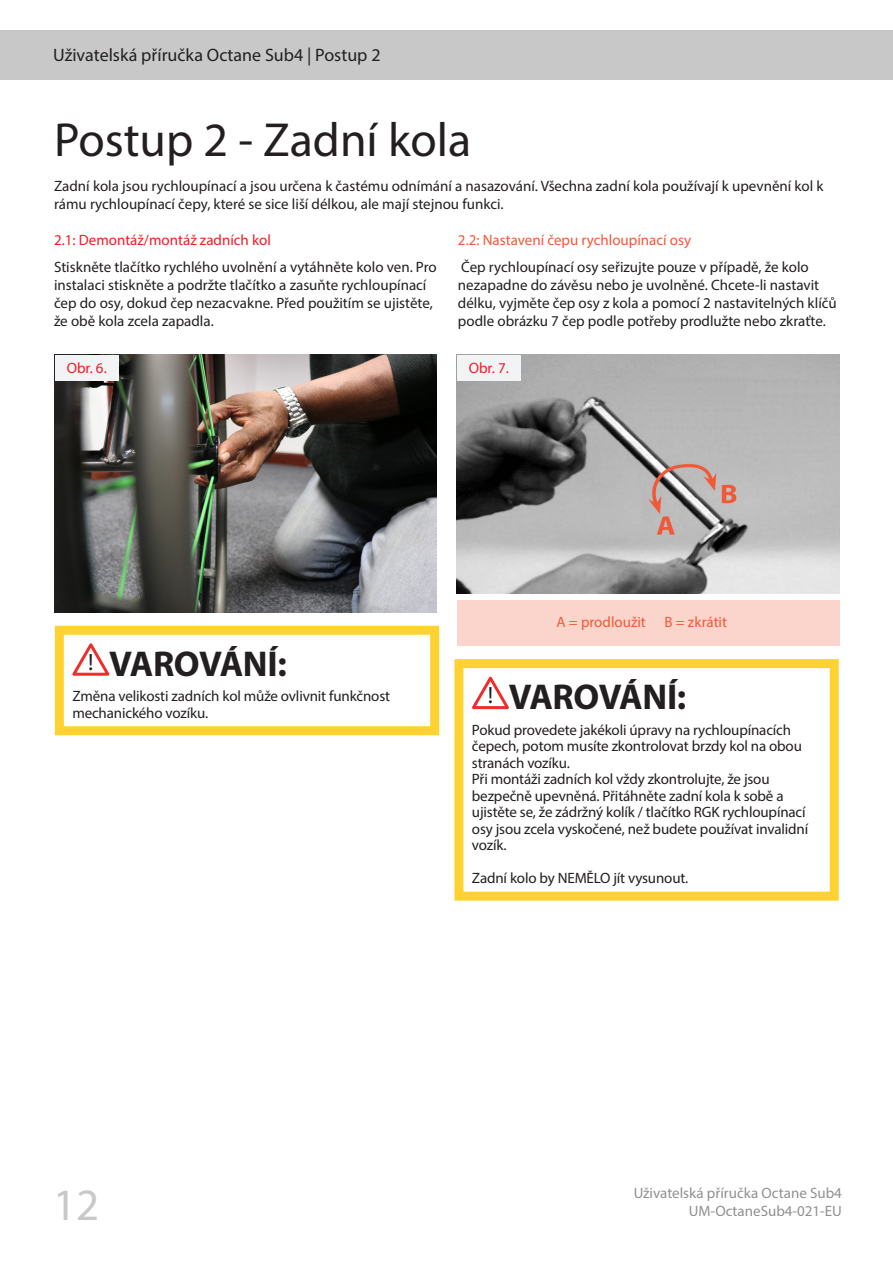
<style>
.page{position:relative;width:893px;height:1263px;background:#fff}
.page>*{position:absolute;margin:0;border:0;box-sizing:border-box;transform-origin:0 0}
.Heading_1{font:48px "Myriad Pro";color:#231f20}
.t1{font:45px "Myriad Pro";color:#c8c8c8}
.Box_Heading{font:700 36px "Myriad Pro";letter-spacing:-.015em;color:#231f20}
.t2{font:18px "Myriad Pro";color:#231f20}
.Box_Text_10_11{font:15px/18px "Myriad Pro";color:#231f20}
.Internal_Heading_-_RED{font:15px "Myriad Pro";color:#f05937}
.Internal_Heading_-_RED-2{font:15px "Myriad Pro";color:#ee1d23}
.Image_no{font:15px "Myriad Pro";color:#ee1d23}
</style>
<div class="page">
<div style="left:0;top:31px;width:893px;height:49px;background:#c8c8c8"></div>
<svg style="left:72px;top:643px;width:38px;height:33px"></svg>
<div style="left:55px;top:626px;width:384px;height:109px;border:9px solid #ffd231"></div>
<svg style="left:472px;top:676px;width:37px;height:34px"></svg>
<div style="left:454px;top:659px;width:385px;height:242px;border:9px solid #ffd231"></div>
<img style="left:54px;top:355px;width:383px;height:257px">
<div style="left:55px;top:355px;width:64px;height:25px;background:#f2f3f4"></div>
<div style="left:457px;top:600px;width:383px;height:46px;background:#fbd4cb"></div>
<img style="left:457px;top:355px;width:383px;height:238px">
<div style="left:457px;top:355px;width:64px;height:25px;background:#f2f3f4"></div>
<p class="t2" style="left:53px;top:44px;width:329px">Uživatelská příručka Octane Sub4 | Postup 2</p>
<p class="Heading_1" style="left:54px;top:110px;width:419px">Postup 2 - Zadní kola</p>
<p class="Box_Text_10_11" style="left:54px;top:176px;width:771px">Zadní kola jsou rychloupínací a jsou určena k častému odnímání a nasazování. Všechna zadní kola používají k upevnění kol k rámu rychloupínací čepy, které se sice liší délkou, ale mají stejnou funkci.</p>
<p class="Internal_Heading_-_RED-2" style="left:54px;top:230px;width:218px">2.1: Demontáž/montáž zadních kol</p>
<p class="Box_Text_10_11" style="left:54px;top:257px;width:384px">Stiskněte tlačítko rychlého uvolnění a vytáhněte kolo ven. Pro instalaci stiskněte a podržte tlačítko a zasuňte rychloupínací čep do osy, dokud čep nezacvakne. Před použitím se ujistěte, že obě kola zcela zapadla.</p>
<p class="Internal_Heading_-_RED" style="left:458px;top:230px;width:235px">2.2: Nastavení čepu rychloupínací osy</p>
<p class="Box_Text_10_11" style="left:458px;top:257px;width:380px">Čep rychloupínací osy seřizujte pouze v případě, že kolo nezapadne do závěsu nebo je uvolněné. Chcete-li nastavit délku, vyjměte čep osy z kola a pomocí 2 nastavitelných klíčů podle obrázku 7 čep podle potřeby prodlužte nebo zkraťte.</p>
<p class="Image_no" style="left:67px;top:358px;width:42px">Obr. 6.</p>
<p class="Image_no" style="left:469px;top:358px;width:42px">Obr. 7.</p>
<p class="Internal_Heading_-_RED" style="left:556px;top:613px;width:172px">A = prodloužit B = zkrátit</p>
<p class="Box_Heading" style="left:88px;top:640px;width:200px"><sup>!</sup> VAROVÁNÍ:</p>
<p class="Box_Text_10_11" style="left:72px;top:688px;width:319px;line-height:16.5px">Změna velikosti zadních kol může ovlivnit funkčnost mechanického vozíku.</p>
<p class="Box_Heading" style="left:488px;top:673px;width:200px"><sup>!</sup> VAROVÁNÍ:</p>
<p class="Box_Text_10_11" style="left:472px;top:721px;width:332px;line-height:16.5px">Pokud provedete jakékoli úpravy na rychloupínacích čepech, potom musíte zkontrolovat brzdy kol na obou stranách vozíku.</p>
<p class="Box_Text_10_11" style="left:472px;top:771px;width:338px;line-height:16.5px">Při montáži zadních kol vždy zkontrolujte, že jsou bezpečně upevněná. Přitáhněte zadní kola k sobě a ujistěte se, že zádržný kolík / tlačítko RGK rychloupínací osy jsou zcela vyskočené, než budete používat invalidní vozík.</p>
<p class="Box_Text_10_11" style="left:472px;top:869px;width:218px">Zadní kolo by NEMĚLO jít vysunout.</p>
<h2 class="t1" style="left:53px;top:1177px;width:48px">12</h2>
<p class="Box_Text_10_11" style="left:633px;top:1183px;width:210px">Uživatelská příručka Octane Sub4</p>
<p class="Box_Text_10_11" style="left:689px;top:1201px;width:155px">UM-OctaneSub4-021-EU</p>
</div>
